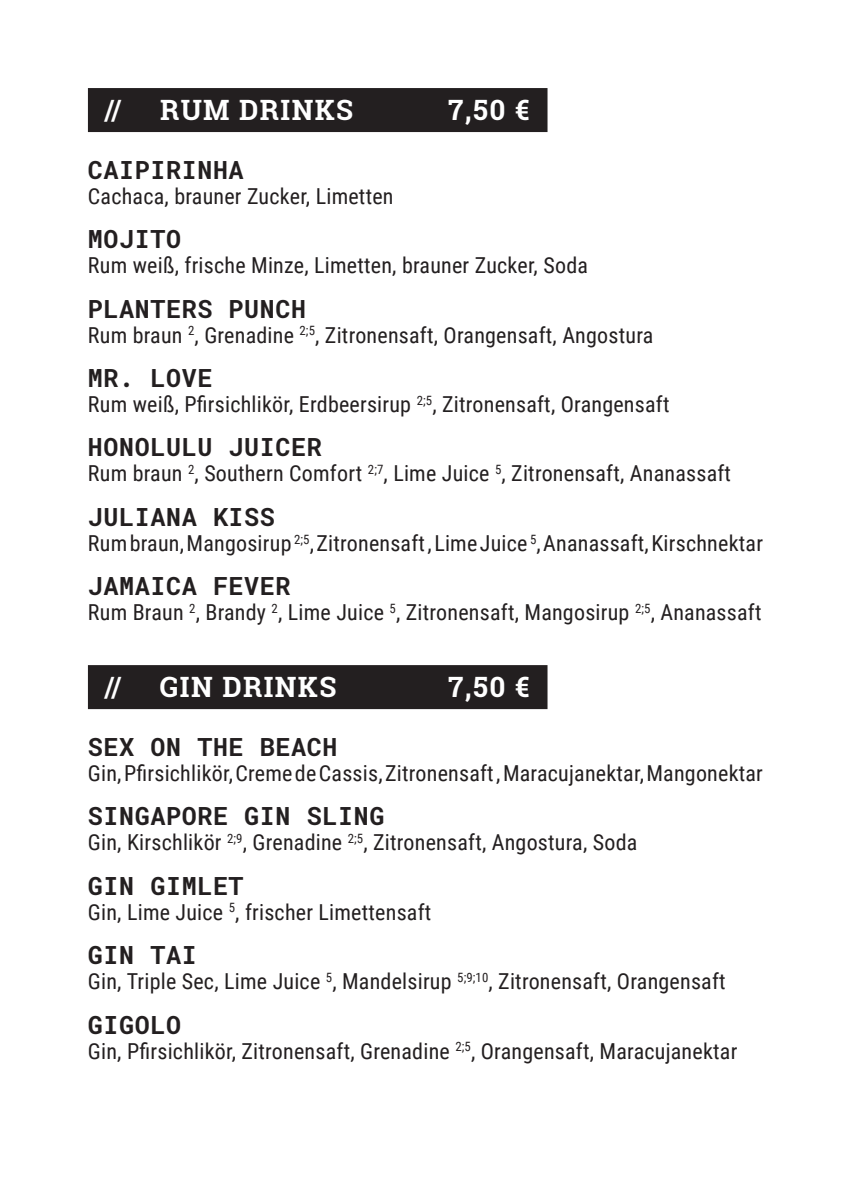
<style>
.page{position:relative;width:851px;height:1202px;background:#fff}
.page>*{position:absolute;margin:0;border:0;box-sizing:border-box;transform-origin:0 0}
.t1{font:700 28px "Roboto Slab";letter-spacing:.05em;color:#fff}
.t2{font:700 25px "Roboto Mono";letter-spacing:.025em;color:#231f20}
.t3{font:22px "Roboto Condensed";letter-spacing:.01em;color:#231f20}
</style>
<div class="page">
<div style="left:88px;top:88px;width:459px;height:44px;background:#231f20"></div>
<div style="left:88px;top:665px;width:459px;height:44px;background:#231f20"></div>
<p class="t1" style="left:104px;top:91px;width:19px">//</p>
<p class="t1" style="left:160px;top:91px;width:195px">RUM DRINKS</p>
<p class="t1" style="left:448px;top:91px;width:83px">7,50 €</p>
<p class="t2" style="left:88px;top:152px;width:157px">CAIPIRINHA</p>
<p class="t3" style="left:88px;top:181px;width:307px">Cachaca, brauner Zucker, Limetten</p>
<p class="t2" style="left:88px;top:222px;width:95px">MOJITO</p>
<p class="t3" style="left:88px;top:250px;width:501px">Rum weiß, frische Minze, Limetten, brauner Zucker, Soda</p>
<p class="t2" style="left:88px;top:291px;width:220px">PLANTERS PUNCH</p>
<p class="t3" style="left:88px;top:319px;width:567px">Rum braun <sup>2</sup>, Grenadine <sup>2;5</sup>, Zitronensaft, Orangensaft, Angostura</p>
<p class="t2" style="left:88px;top:360px;width:126px">MR. LOVE</p>
<p class="t3" style="left:88px;top:389px;width:583px">Rum weiß, Pfirsichlikör, Erdbeersirup <sup>2;5</sup>, Zitronensaft, Orangensaft</p>
<p class="t2" style="left:88px;top:430px;width:235px">HONOLULU JUICER</p>
<p class="t3" style="left:88px;top:458px;width:644px">Rum braun <sup>2</sup>, Southern Comfort <sup>2;7</sup>, Lime Juice <sup>5</sup>, Zitronensaft, Ananassaft</p>
<p class="t2" style="left:88px;top:499px;width:188px">JULIANA KISS</p>
<p class="t3" style="left:88px;top:528px;width:676px">Rum braun, Mangosirup <sup>2;5</sup>, Zitronensaft , Lime Juice <sup>5</sup>, Ananassaft, Kirschnektar</p>
<p class="t2" style="left:88px;top:569px;width:204px">JAMAICA FEVER</p>
<p class="t3" style="left:88px;top:597px;width:675px">Rum Braun <sup>2</sup>, Brandy <sup>2</sup>, Lime Juice <sup>5</sup>, Zitronensaft, Mangosirup <sup>2;5</sup>, Ananassaft</p>
<p class="t1" style="left:104px;top:668px;width:19px">//</p>
<p class="t1" style="left:160px;top:668px;width:178px">GIN DRINKS</p>
<p class="t1" style="left:448px;top:668px;width:83px">7,50 €</p>
<p class="t2" style="left:88px;top:729px;width:251px">SEX ON THE BEACH</p>
<p class="t3" style="left:88px;top:758px;width:676px">Gin, Pfirsichlikör, Creme de Cassis, Zitronensaft , Maracujanektar, Mangonektar</p>
<p class="t2" style="left:88px;top:799px;width:298px">SINGAPORE GIN SLING</p>
<p class="t3" style="left:88px;top:827px;width:551px">Gin, Kirschlikör <sup>2;9</sup>, Grenadine <sup>2;5</sup>, Zitronensaft, Angostura, Soda</p>
<p class="t2" style="left:88px;top:868px;width:157px">GIN GIMLET</p>
<p class="t3" style="left:88px;top:896px;width:345px">Gin, Lime Juice <sup>5</sup>, frischer Limettensaft</p>
<p class="t2" style="left:88px;top:937px;width:110px">GIN TAI</p>
<p class="t3" style="left:88px;top:966px;width:639px">Gin, Triple Sec, Lime Juice <sup>5</sup>, Mandelsirup <sup>5;9;10</sup>, Zitronensaft, Orangensaft</p>
<p class="t2" style="left:88px;top:1007px;width:95px">GIGOLO</p>
<p class="t3" style="left:88px;top:1035px;width:650px">Gin, Pfirsichlikör, Zitronensaft, Grenadine <sup>2;5</sup>, Orangensaft, Maracujanektar</p>
</div>
